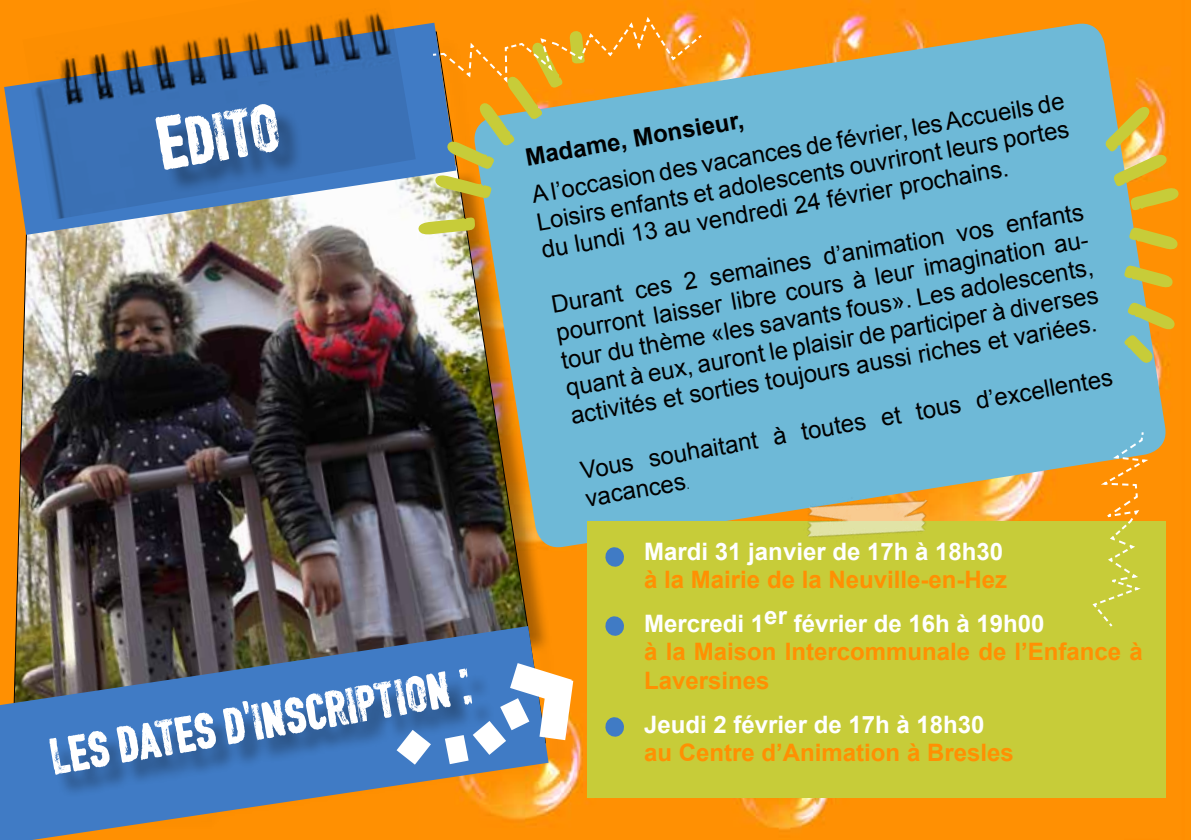
<style>
.page{position:relative;width:1191px;height:840px;background:#fff}
.page>*{position:absolute;margin:0;border:0;box-sizing:border-box;transform-origin:0 0}
.t1{font:80px "CF Jacques Parizeau";color:#fff}
.t2{font:60px "CF Jacques Parizeau";color:#fff}
.t3{font:24px/28px "Arial";color:#000}
.t4{font:700 24px/28.8px "Arial";color:#ff9002}
.t5{font:700 24px "Arial";color:#fff}
.t6{font:700 24px "Arial";color:#000}
.s1{font-size:12px}
</style>
<div class="page">
<div style="left:1181px;top:0;width:10px;height:839px;background:#ff9002"></div>
<div style="left:416px;top:0;width:765px;height:839px;background:#ff9003"></div>
<svg style="left:569px;top:20px;width:599px;height:530px;background:#7eb5c1"></svg>
<div style="left:15px;top:36px;width:554px;height:796px;background:#000;opacity:.33"></div>
<img style="left:11px;top:199px;width:535px;height:426px">
<svg style="left:4px;top:23px;width:452px;height:212px"></svg>
<img style="left:0;top:625px;width:548px;height:214px">
<img style="left:23px;top:0;width:393px;height:220px">
<div style="left:159px;top:108px;width:145px;height:86px;background:#000;opacity:.33"></div>
<div style="left:53px;top:672px;width:443px;height:126px;background:#000;opacity:.33"></div>
<svg style="left:1105px;top:103px;width:73px;height:110px;background:#d3af4f"></svg>
<svg style="left:1129px;top:227px;width:50px;height:24px"></svg>
<svg style="left:1124px;top:264px;width:50px;height:25px"></svg>
<svg style="left:1122px;top:302px;width:55px;height:62px;background:#beae5b"></svg>
<svg style="left:419px;top:215px;width:57px;height:21px"></svg>
<div style="left:587px;top:521px;width:578px;height:276px;background:#c7cc39"></div>
<svg style="left:605px;top:547px;width:19px;height:20px"></svg>
<svg style="left:605px;top:616px;width:19px;height:20px"></svg>
<img style="left:793px;top:444px;width:147px;height:94px">
<svg style="left:1090px;top:430px;width:61px;height:197px"></svg>
<svg style="left:431px;top:14px;width:273px;height:185px;background:#b4a66f"></svg>
<svg style="left:368px;top:642px;width:256px;height:148px"></svg>
<h1 class="t1" style="left:149px;top:94px;width:122px;rotate:-10deg">Edito</h1>
<h2 class="t2" style="left:44px;top:718px;width:428px;rotate:-10deg">les dates d’inscription :</h2>
<p class="t3" style="left:530px;top:181px;width:541px;text-align:justify;rotate:-10deg">A l’occasion des vacances de février, les Accueils de Loisirs enfants et adolescents ouvriront leurs portes du lundi 13 au vendredi 24 février prochains.</p>
<p class="t6" style="left:523px;top:142px;width:223px;rotate:-10deg">Madame, Monsieur,</p>
<p class="t3" style="left:549px;top:291px;width:545px;rotate:-10deg">Durant ces 2 semaines d’animation vos enfants pourront laisser libre cours à leur imagination au&shy;tour du thème «les savants fous». Les adolescents, quant à eux, auront le plaisir de participer à diverses activités et sorties toujours aussi riches et variées.</p>
<p class="t3" style="left:578px;top:457px;width:541px;rotate:-10deg">Vous souhaitant à toutes et tous d’excellentes vacances<span class="s1">.</span></p>
<p class="t5" style="left:644px;top:534px;width:360px">Mardi 31 janvier de 17h à 18h30</p>
<p class="t4" style="left:644px;top:566px;width:364px">à la Mairie de la Neuville-en-Hez</p>
<p class="t5" style="left:644px;top:606px;width:402px">Mercredi 1er février de 16h à 19h00</p>
<p class="t4" style="left:644px;top:638px;width:500px">à la Maison Intercommunale de l’Enfance à<br>Laversines</p>
<p class="t5" style="left:644px;top:707px;width:342px">Jeudi 2 février de 17h à 18h30</p>
<p class="t4" style="left:644px;top:738px;width:371px">au Centre d’Animation à Bresles</p>
</div>
